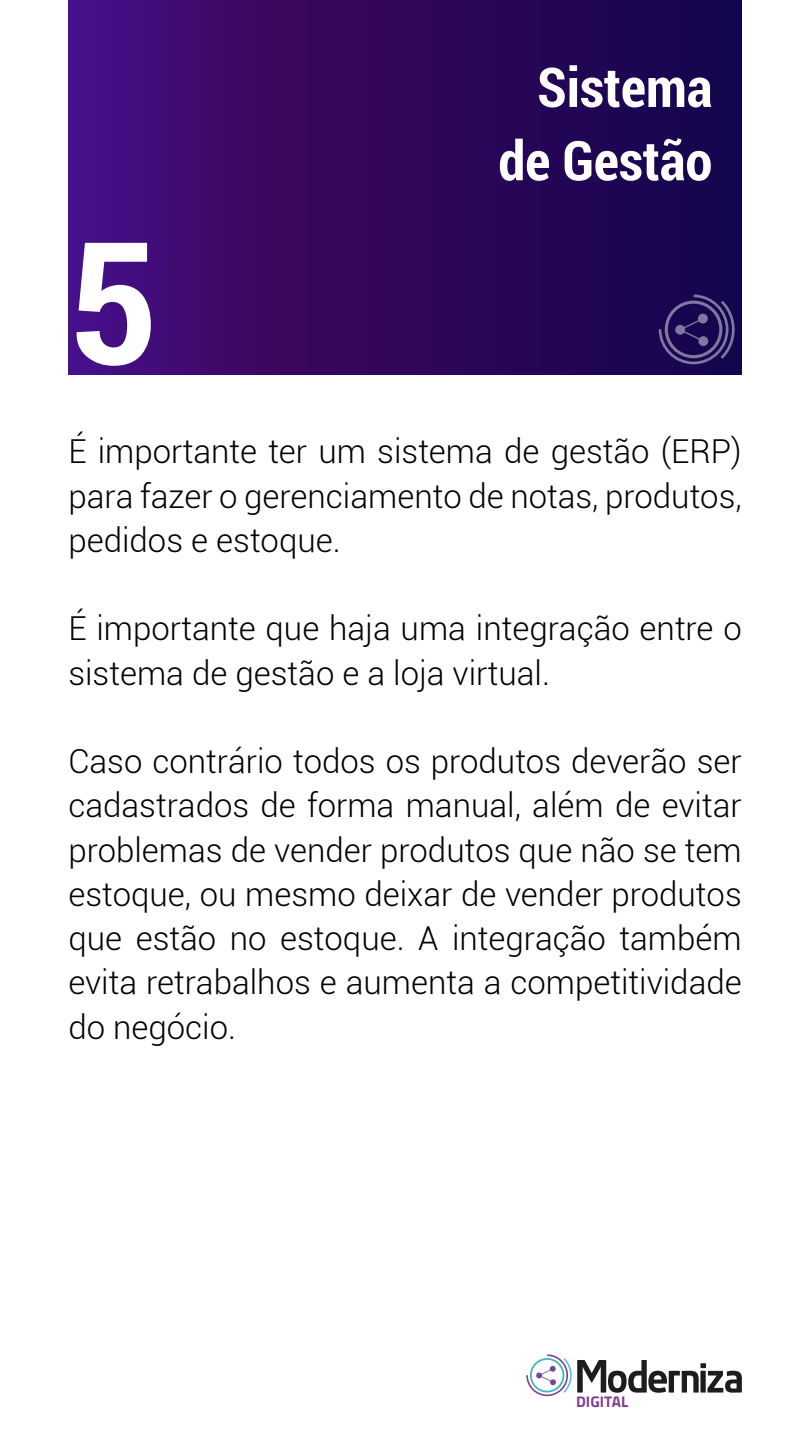
<style>
.page{position:relative;width:810px;height:1440px;background:#fff}
.page>*{position:absolute;margin:0;border:0;box-sizing:border-box;transform-origin:0 0}
.t1{font:700 condensed 170.48px "Roboto";color:#fff}
.t2{font:700 condensed 54.68px/73.3px "Roboto";color:#fff;text-align:right}
.t3{font:300 33px/44.2px "Roboto";color:#000;text-align:justify}
.t4{font:700 15.45px "Titillium Web";color:#813e8f}
</style>
<div class="page">
<svg style="left:68px;top:0;width:674px;height:374px;background:#2f0760"></svg>
<svg style="left:526px;top:1354px;width:216px;height:42px"></svg>
<svg style="left:659px;top:295px;width:76px;height:69px;background:#322364"></svg>
<h1 class="t1" style="left:68px;top:184px;width:91px">5</h1>
<h2 class="t2" style="left:498px;top:49px;width:216px">Sistema de Gestão</h2>
<p class="t3" style="left:68px;top:428px;width:675px">É importante ter um sistema de gestão (ERP) para fazer o gerenciamento de notas, produtos, pedidos e estoque.</p>
<p class="t3" style="left:68px;top:605px;width:675px">É importante que haja uma integração entre o sistema de gestão e a loja virtual.</p>
<p class="t3" style="left:68px;top:738px;width:675px">Caso contrário todos os produtos deverão ser cadastrados de forma manual, além de evitar problemas de vender produtos que não se tem estoque, ou mesmo deixar de vender produtos que estão no estoque. A integração também evita retrabalhos e aumenta a competitividade do negócio.</p>
<p class="t4" style="left:576px;top:1390px;width:54px">DIGITAL</p>
</div>
